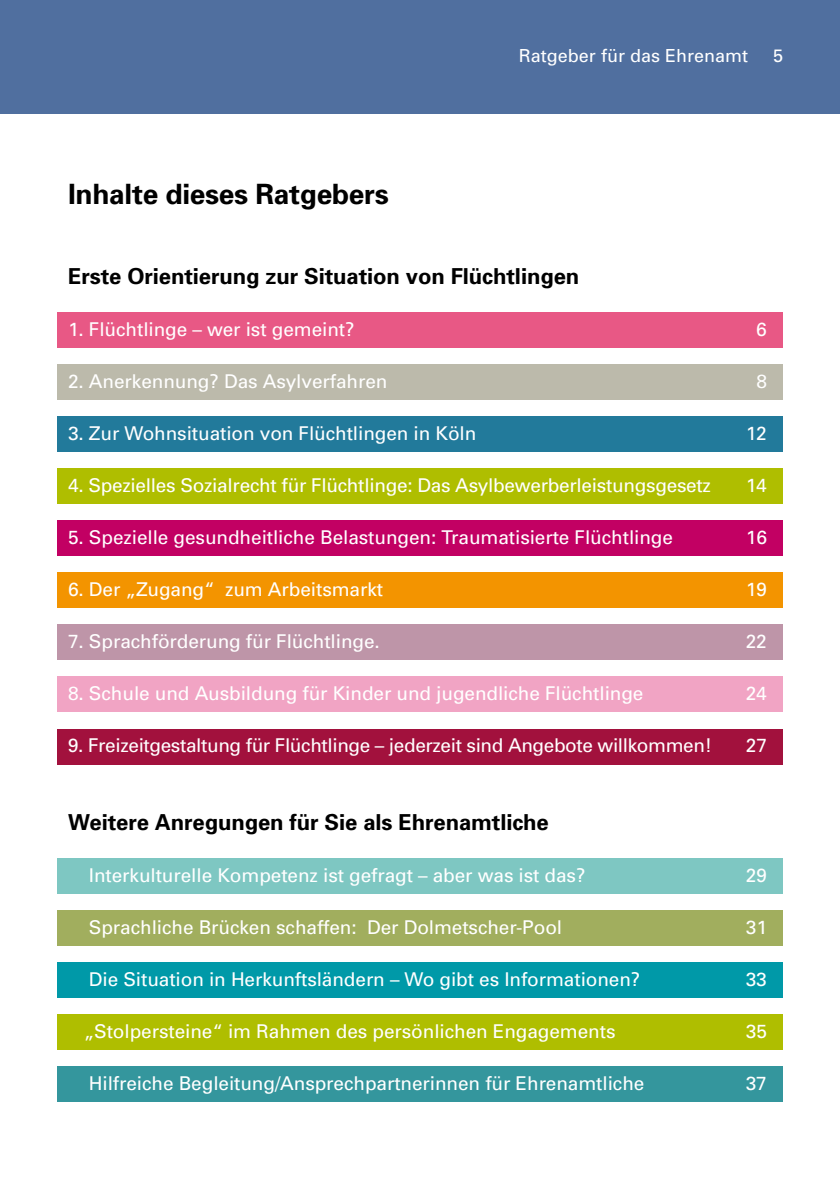
<style>
.page{position:relative;width:840px;height:1191px;background:#fff}
.page>*{position:absolute;margin:0;border:0;box-sizing:border-box;transform-origin:0 0}
.t1{font:700 28px "Univers";letter-spacing:-.01em;color:#000}
.t2{font:700 22px "Univers";letter-spacing:-.005em;color:#000}
.t3{font:19px "Univers";letter-spacing:-.005em;color:#fff}
.t4{font:18px "Univers";color:#fff}
</style>
<div class="page">
<div style="left:0;top:0;width:839px;height:113px;background:#506f9f"></div>
<div style="left:57px;top:364px;width:725px;height:35px;background:#bcbaab"></div>
<div style="left:57px;top:312px;width:725px;height:35px;background:#e85885"></div>
<div style="left:57px;top:416px;width:725px;height:35px;background:#227a9b"></div>
<div style="left:57px;top:468px;width:725px;height:36px;background:#afbe00"></div>
<div style="left:57px;top:520px;width:725px;height:36px;background:#c20063"></div>
<div style="left:57px;top:572px;width:725px;height:36px;background:#f39400"></div>
<div style="left:57px;top:624px;width:725px;height:36px;background:#be95a8"></div>
<div style="left:57px;top:676px;width:725px;height:36px;background:#f1a4c4"></div>
<div style="left:57px;top:729px;width:725px;height:35px;background:#a2113d"></div>
<div style="left:57px;top:857px;width:725px;height:36px;background:#7ec7c2"></div>
<div style="left:57px;top:910px;width:725px;height:35px;background:#a1ae5e"></div>
<div style="left:57px;top:962px;width:725px;height:35px;background:#0099a8"></div>
<div style="left:57px;top:1014px;width:725px;height:35px;background:#afbe00"></div>
<div style="left:57px;top:1066px;width:725px;height:35px;background:#34969d"></div>
<h1 class="t1" style="left:68px;top:177px;width:322px">Inhalte dieses Ratgebers</h1>
<p class="t4" style="left:518px;top:45px;width:231px">Ratgeber für das Ehrenamt</p>
<p class="t4" style="left:772px;top:45px;width:12px">5</p>
<p class="t2" style="left:68px;top:263px;width:512px">Erste Orientierung zur Situation von Flüchtlingen</p>
<p class="t3" style="left:68px;top:318px;width:288px">1. Flüchtlinge – wer ist gemeint?</p>
<p class="t3" style="left:755px;top:318px;width:12px">6</p>
<p class="t3" style="left:68px;top:370px;width:320px">2. Anerkennung? Das Asylverfahren</p>
<p class="t3" style="left:756px;top:370px;width:12px">8</p>
<p class="t3" style="left:68px;top:422px;width:409px">3. Zur Wohnsituation von Flüchtlingen in Köln</p>
<p class="t3" style="left:745px;top:422px;width:23px">12</p>
<p class="t3" style="left:68px;top:474px;width:644px">4. Spezielles Sozialrecht für Flüchtlinge: Das Asylbewerberleistungsgesetz</p>
<p class="t3" style="left:745px;top:474px;width:23px">14</p>
<p class="t3" style="left:68px;top:526px;width:606px">5. Spezielle gesundheitliche Belastungen: Traumatisierte Flüchtlinge</p>
<p class="t3" style="left:745px;top:526px;width:23px">16</p>
<p class="t3" style="left:68px;top:578px;width:316px">6. Der „Zugang“ zum Arbeitsmarkt</p>
<p class="t3" style="left:745px;top:578px;width:23px">19</p>
<p class="t3" style="left:68px;top:630px;width:313px">7. Sprachförderung für Flüchtlinge.</p>
<p class="t3" style="left:745px;top:630px;width:23px">22</p>
<p class="t3" style="left:68px;top:682px;width:576px">8. Schule und Ausbildung für Kinder und jugendliche Flüchtlinge</p>
<p class="t3" style="left:745px;top:682px;width:23px">24</p>
<p class="t3" style="left:68px;top:734px;width:645px">9. Freizeitgestaltung für Flüchtlinge – jederzeit sind Angebote willkommen!</p>
<p class="t3" style="left:745px;top:734px;width:23px">27</p>
<p class="t2" style="left:68px;top:809px;width:482px">Weitere Anregungen für Sie als Ehrenamtliche</p>
<p class="t3" style="left:89px;top:864px;width:498px">Interkulturelle Kompetenz ist gefragt – aber was ist das?</p>
<p class="t3" style="left:745px;top:864px;width:23px">29</p>
<p class="t3" style="left:89px;top:916px;width:474px">Sprachliche Brücken schaffen: Der Dolmetscher-Pool</p>
<p class="t3" style="left:745px;top:916px;width:23px">31</p>
<p class="t3" style="left:89px;top:968px;width:552px">Die Situation in Herkunftsländern – Wo gibt es Informationen?</p>
<p class="t3" style="left:745px;top:968px;width:23px">33</p>
<p class="t3" style="left:84px;top:1020px;width:533px">„Stolpersteine“ im Rahmen des persönlichen Engagements</p>
<p class="t3" style="left:745px;top:1020px;width:23px">35</p>
<p class="t3" style="left:89px;top:1072px;width:556px">Hilfreiche Begleitung/Ansprechpartnerinnen für Ehrenamtliche</p>
<p class="t3" style="left:745px;top:1072px;width:23px">37</p>
</div>
